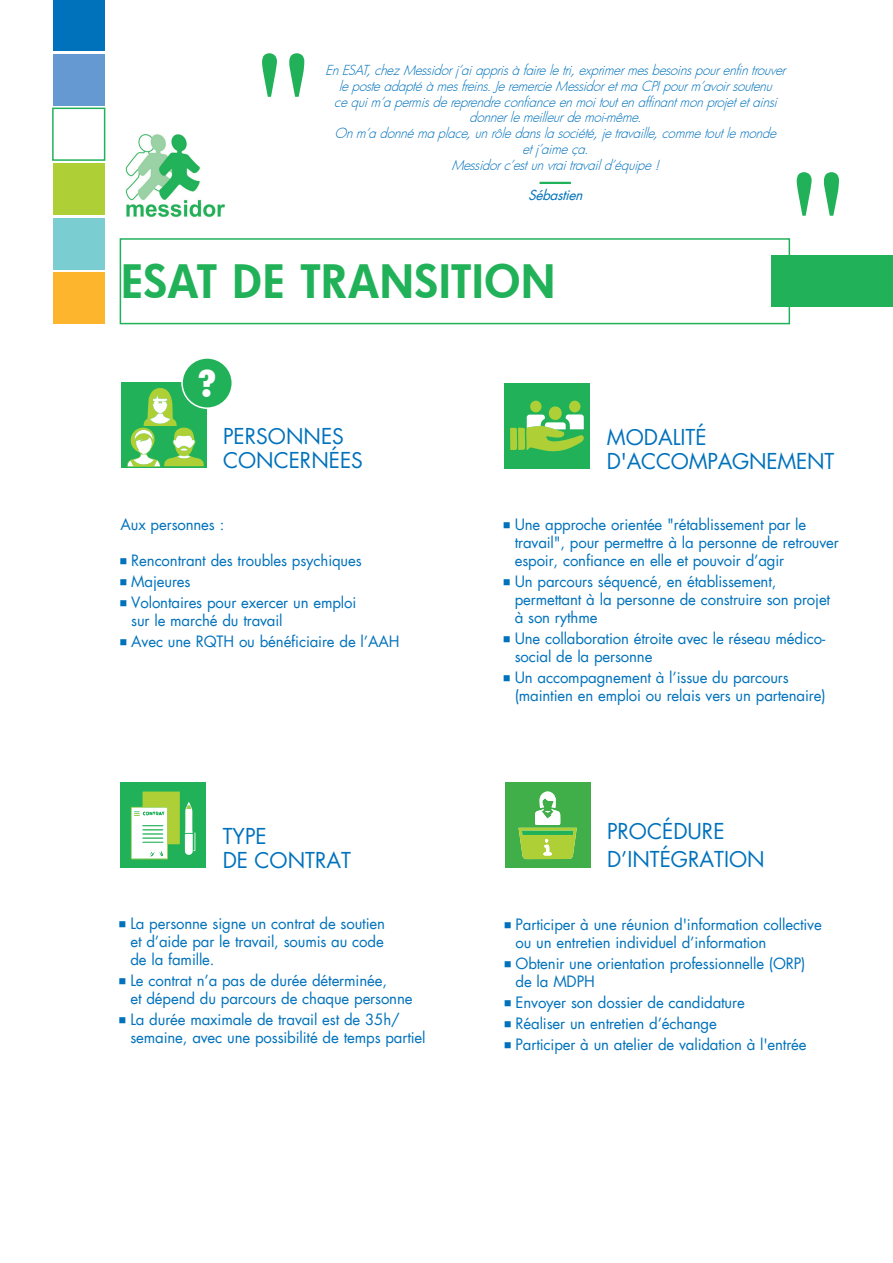
<style>
.page{position:relative;width:893px;height:1263px;background:#fff}
.page>*{position:absolute;margin:0;border:0;box-sizing:border-box;transform-origin:0 0}
._41_Header_black_Tit{font:800 45px "Futura";letter-spacing:.015em;color:#21b259}
._10_Content_black_C{font:900 condensed 36px "Futura BT";color:#fff}
._10_Content_black_C-2{font:21px/24px "Futura";color:#0072bc}
.t1{font:15px/18px "Futura";letter-spacing:-.01em;color:#0072bc}
.t2{font:italic 300 13.5px/15.8px "Futura";color:#0072bc;text-align:center}
.t3{font:italic 13.5px "Futura";color:#0072bc}
</style>
<div class="page">
<div style="left:53px;top:0;width:52px;height:51px;background:#0072bc"></div>
<div style="left:53px;top:54px;width:52px;height:51px;background:#6599d1"></div>
<div style="left:52px;top:108px;width:53px;height:53px;border:2px solid #21b259"></div>
<div style="left:53px;top:163px;width:52px;height:52px;background:#aed036"></div>
<div style="left:53px;top:218px;width:52px;height:51px;background:#7acdd0"></div>
<div style="left:53px;top:272px;width:52px;height:52px;background:#fcb52c"></div>
<div style="left:120px;top:238px;width:670px;height:86px;border:2px solid #21b259"></div>
<img style="left:125px;top:134px;width:100px;height:83px">
<div style="left:772px;top:255px;width:121px;height:52px;background:#21b259"></div>
<svg style="left:262px;top:53px;width:42px;height:44px"></svg>
<svg style="left:797px;top:172px;width:42px;height:44px"></svg>
<hr style="left:540px;top:182px;width:31px;height:2px;background:#21b259">
<div style="left:121px;top:382px;width:86px;height:86px;background:#21b259"></div>
<div style="left:182px;top:358px;width:50px;height:50px;background:#21b259;border-radius:50%"></div>
<div style="left:181px;top:357px;width:52px;height:52px;border:2px solid #fff;border-radius:50%"></div>
<svg style="left:127px;top:386px;width:77px;height:81px"></svg>
<div style="left:504px;top:383px;width:86px;height:86px;background:#21b259"></div>
<svg style="left:510px;top:405px;width:74px;height:46px"></svg>
<div style="left:530px;top:401px;width:11px;height:11px;background:#aed036;border-radius:50%"></div>
<div style="left:569px;top:401px;width:11px;height:11px;background:#aed036;border-radius:50%"></div>
<div style="left:505px;top:782px;width:86px;height:86px;background:#40ae49"></div>
<svg style="left:519px;top:791px;width:58px;height:68px"></svg>
<div style="left:120px;top:782px;width:86px;height:86px;background:#21b259"></div>
<svg style="left:131px;top:791px;width:64px;height:68px"></svg>
<p class="t2" style="left:325px;top:62px;width:466px">EnESAT,chezMessidorj’aiapprisàfaireletri,exprimermesbesoinspourenfintrouver leposteadaptéàmesfreins.JeremercieMessidoretmaCPIpourm’avoirsoutenu cequim’apermisdereprendreconfianceenmoitoutenaffinantmonprojetetainsi donnerlemeilleurdemoi-même.</p>
<p class="t2" style="left:334px;top:125px;width:448px">Onm’adonnémaplace,unrôledanslasociété,jetravaille,commetoutlemonde etj’aimeça.</p>
<p class="t2" style="left:451px;top:157px;width:214px">Messidorc’estunvraitravaild’équipe!</p>
<p class="t3" style="left:528px;top:185px;width:61px">Sébastien</p>
<p class="_41_Header_black_Tit" style="left:121px;top:253px;width:436px">ESAT DE TRANSITION</p>
<p class="_10_Content_black_C" style="left:198px;top:362px;width:19px">?</p>
<p class="_10_Content_black_C-2" style="left:223px;top:424px;width:142px">PERSONNES<br>CONCERNÉES</p>
<p class="_10_Content_black_C-2" style="left:607px;top:425px;width:229px">MODALITÉ<br>D'ACCOMPAGNEMENT</p>
<p class="t1" style="left:121px;top:515px;width:105px">Aux personnes :</p>
<p class="t1" style="left:131px;top:551px;width:232px">Rencontrant des troubles psychiques</p>
<p class="t1" style="left:131px;top:572px;width:61px">Majeures</p>
<p class="t1" style="left:131px;top:593px;width:227px">Volontaires pour exercer un emploi sur le marché du travail</p>
<p class="t1" style="left:131px;top:632px;width:270px">Avec une RQTH ou bénéficiaire de l’AAH</p>
<p class="_10_Content_black_C-2" style="left:223px;top:824px;width:130px">TYPE<br>DE CONTRAT</p>
<p class="t1" style="left:130px;top:914px;width:256px;text-align:justify">La personne signe un contrat de soutien et d’aide par le travail, soumis au code de la famille.</p>
<p class="t1" style="left:130px;top:971px;width:284px">Le contrat n’a pas de durée déterminée,<br>et dépend du parcours de chaque personne</p>
<p class="t1" style="left:130px;top:1010px;width:297px">La durée maximale de travail est de 35h/ semaine, avec une possibilité de temps partiel</p>
<p class="t1" style="left:515px;top:515px;width:326px">Une approche orientée "rétablissement par le travail", pour permettre à la personne de retrouver espoir, confiance en elle et pouvoir d’agir</p>
<p class="t1" style="left:515px;top:572px;width:317px">Un parcours séquencé, en établissement, permettant à la personne de construire son projet à son rythme</p>
<p class="t1" style="left:515px;top:629px;width:312px">Une collaboration étroite avec le réseau médico&shy;social de la personne</p>
<p class="t1" style="left:515px;top:668px;width:312px">Un accompagnement à l’issue du parcours (maintien en emploi ou relais vers un partenaire)</p>
<p class="_10_Content_black_C-2" style="left:607px;top:818px;width:119px">PROCÉDURE</p>
<p class="_10_Content_black_C-2" style="left:607px;top:847px;width:159px">D’INTÉGRATION</p>
<p class="t1" style="left:516px;top:915px;width:308px">Participer à une réunion d'information collective ou un entretien individuel d’information</p>
<p class="t1" style="left:516px;top:954px;width:291px">Obtenir une orientation professionnelle (ORP) de la MDPH</p>
<p class="t1" style="left:516px;top:993px;width:231px">Envoyer son dossier de candidature</p>
<p class="t1" style="left:516px;top:1014px;width:203px">Réaliser un entretien d’échange</p>
<p class="t1" style="left:516px;top:1035px;width:293px">Participer à un atelier de validation à l'entrée</p>
</div>
